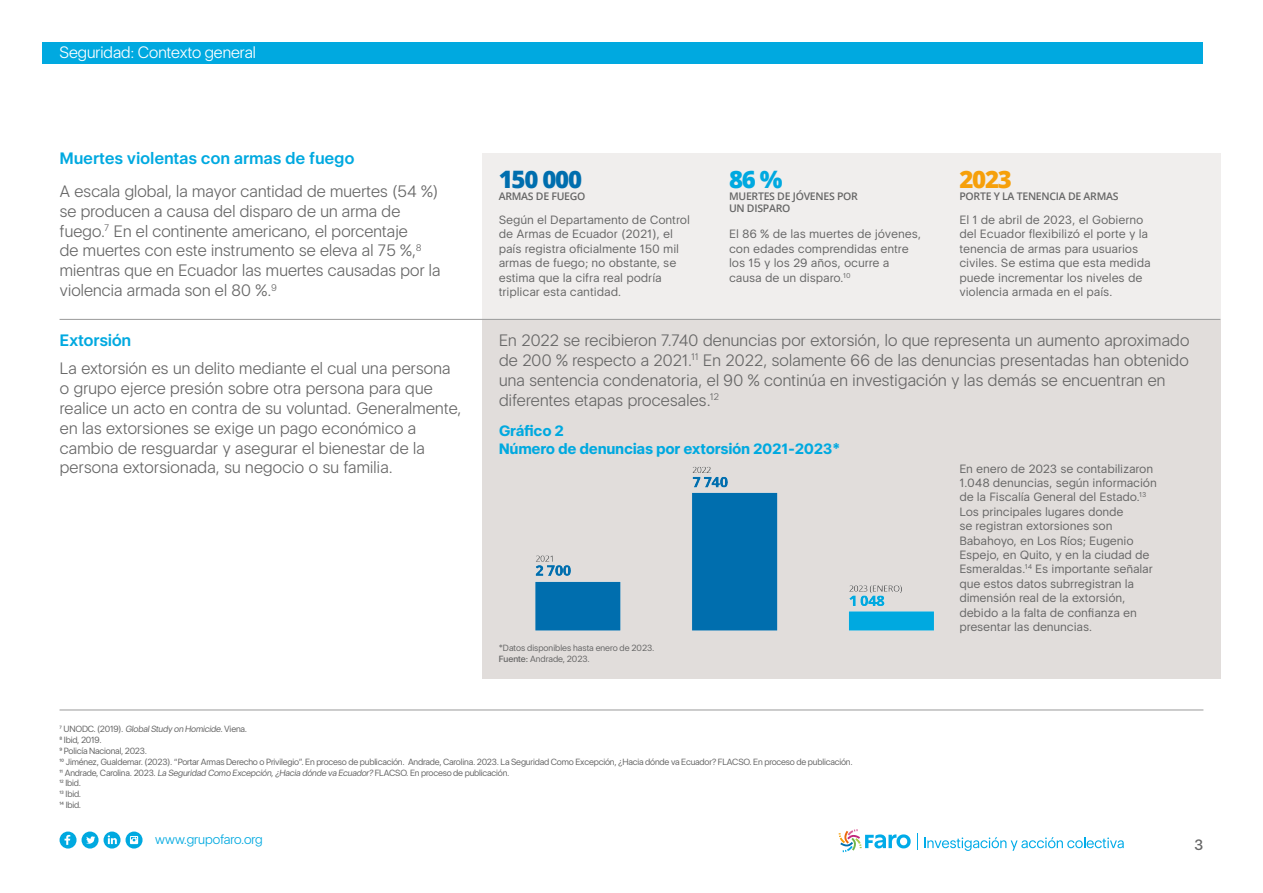
<style>
.page{position:relative;width:1263px;height:893px;background:#fff}
.page>*{position:absolute;margin:0;border:0;box-sizing:border-box;transform-origin:0 0}
.t1{font:800 24px "Open Sans";letter-spacing:-.05em;color:#006eae}
.t2{font:800 24px "Open Sans";color:#f6a00b}
.t3{font:800 24px "Open Sans";color:#00a9e0}
.t4{font:300 16.5px/19.8px "Eloquia Text";letter-spacing:-.025em;color:#666}
.t5{font:600 16.5px "Eloquia Text";letter-spacing:-.015em;color:#00a9e0}
.t6{font:300 16.5px "Eloquia Display";color:#fff}
.t7{font:700 15px/18px "Eloquia Text";letter-spacing:-.02em;color:#00a9e0}
.t8{font:500 15px "Eloquia Text";color:#666}
.t9{font:300 13.5px "Eloquia Display";color:#00a9e0}
.t10{font:12px/14.4px "Eloquia Text";letter-spacing:-.01em;color:#666}
.t11{font:600 10.5px/12px "Open Sans";letter-spacing:-.025em;color:#666}
.t12{font:9px/10.8px "Eloquia Display";letter-spacing:-.02em;color:#666}
.t13{font:9px/10.8px "Eloquia Display";color:#666}
.s1{font-weight:500}
.s2{font-style:italic}
</style>
<div class="page">
<div style="left:43px;top:43px;width:1160px;height:21px;background:#00a9e0"></div>
<svg style="left:917px;top:833px;width:1px;height:16px"></svg>
<svg style="left:924px;top:837px;width:200px;height:14px"></svg>
<svg style="left:839px;top:829px;width:72px;height:23px"></svg>
<svg style="left:60px;top:831px;width:83px;height:17px"></svg>
<div style="left:482px;top:153px;width:738px;height:299px;background:#f0eeed"></div>
<div style="left:482px;top:320px;width:738px;height:359px;background:#e1dddb"></div>
<hr style="left:60px;top:710px;width:1143px;height:1px;background:#999">
<hr style="left:60px;top:319px;width:1160px;height:1px;background:#999">
<img style="left:535px;top:466px;width:399px;height:165px">
<h2 class="t6" style="left:60px;top:43px;width:198px">Seguridad: Contexto general</h2>
<h2 class="t5" style="left:60px;top:149px;width:297px">Muertes violentas con armas de fuego</h2>
<p class="t4" style="left:60px;top:181px;width:383px">A escala global, la mayor cantidad de muertes (54 %) se producen a causa del disparo de un arma de fuego.<sup>7</sup> En el continente americano, el porcentaje<br>de muertes con este instrumento se eleva al 75 %,<sup>8 </sup>mientras que en Ecuador las muertes causadas por la violencia armada son el 80 %.<sup>9</sup></p>
<h2 class="t5" style="left:60px;top:331px;width:73px">Extorsión</h2>
<p class="t4" style="left:60px;top:359px;width:403px">La extorsión es un delito mediante el cual una persona o grupo ejerce presión sobre otra persona para que realice un acto en contra de su voluntad. Generalmente, en las extorsiones se exige un pago económico a cambio de resguardar y asegurar el bienestar de la persona extorsionada, su negocio o su familia.</p>
<h1 class="t1" style="left:499px;top:161px;width:85px">150 000</h1>
<h1 class="t3" style="left:729px;top:161px;width:55px">86 %</h1>
<h1 class="t2" style="left:959px;top:161px;width:54px">2023</h1>
<p class="t10" style="left:499px;top:213px;width:193px">Según el Departamento de Control de Armas de Ecuador (2021), el país registra oficialmente 150 mil armas de fuego; no obstante, se estima que la cifra real podría triplicar esta cantidad.</p>
<p class="t11" style="left:499px;top:190px;width:88px">ARMAS DE FUEGO</p>
<p class="t11" style="left:729px;top:190px;width:130px">MUERTES DE JÓVENES POR<br>UN DISPARO</p>
<p class="t11" style="left:959px;top:190px;width:161px">PORTE Y LA TENENCIA DE ARMAS</p>
<p class="t10" style="left:959px;top:213px;width:193px">El 1 de abril de 2023, el Gobierno del Ecuador flexibilizó el porte y la tenencia de armas para usuarios civiles. Se estima que esta medida puede incrementar los niveles de violencia armada en el país.</p>
<p class="t10" style="left:729px;top:227px;width:194px">El 86 % de las muertes de jóvenes, con edades comprendidas entre los 15 y los 29 años, ocurre a causa de un disparo.<sup>10</sup></p>
<p class="t4" style="left:499px;top:330px;width:692px">En 2022 se recibieron 7.740 denuncias por extorsión, lo que representa un aumento aproximado de 200 % respecto a 2021.<sup>11</sup> En 2022, solamente 66 de las denuncias presentadas han obtenido una sentencia condenatoria, el 90 % continúa en investigación y las demás se encuentran en diferentes etapas procesales.<sup>12</sup></p>
<p class="t7" style="left:499px;top:421px;width:343px">Gráfico 2<br>Número de denuncias por extorsión 2021-2023*</p>
<p class="t10" style="left:959px;top:461px;width:199px">En enero de 2023 se contabilizaron<br>1.048 denuncias, según información de la Fiscalía General del Estado.<sup>13<br></sup>Los principales lugares donde<br>se registran extorsiones son<br>Babahoyo, en Los Ríos; Eugenio<br>Espejo, en Quito, y en la ciudad de<br>Esmeraldas.<sup>14</sup> Es importante señalar que estos datos subrregistran la dimensión real de la extorsión, debido a la falta de confianza en presentar las denuncias.</p>
<p class="t13" style="left:499px;top:642px;width:157px">*Datos disponibles hasta enero de 2023.<br><span class="s1">Fuente:</span> Andrade, 2023.</p>
<p class="t12" style="left:60px;top:724px;width:795px">7 UNODC. (2019). <span class="s2">Global Study on Homicide.</span> Viena.<br>8 Ibid, 2019.<br>9 Policía Nacional, 2023.<br>10 Jiménez, Gualdemar. (2023). “Portar Armas Derecho o Privilegio”. En proceso de publicación. Andrade, Carolina. 2023. La Seguridad Como Excepción, ¿Hacia dónde va Ecuador? FLACSO. En proceso de publicación.<br>11 Andrade, Carolina. 2023. <span class="s2">La Seguridad Como Excepción, ¿Hacia dónde va Ecuador?</span> FLACSO. En proceso de publicación.<br>12 Ibid.<br>13 Ibid.<br>14 Ibid.</p>
<p class="t9" style="left:155px;top:832px;width:109px">www.grupofaro.org</p>
<p class="t8" style="left:1194px;top:836px;width:11px">3</p>
</div>
